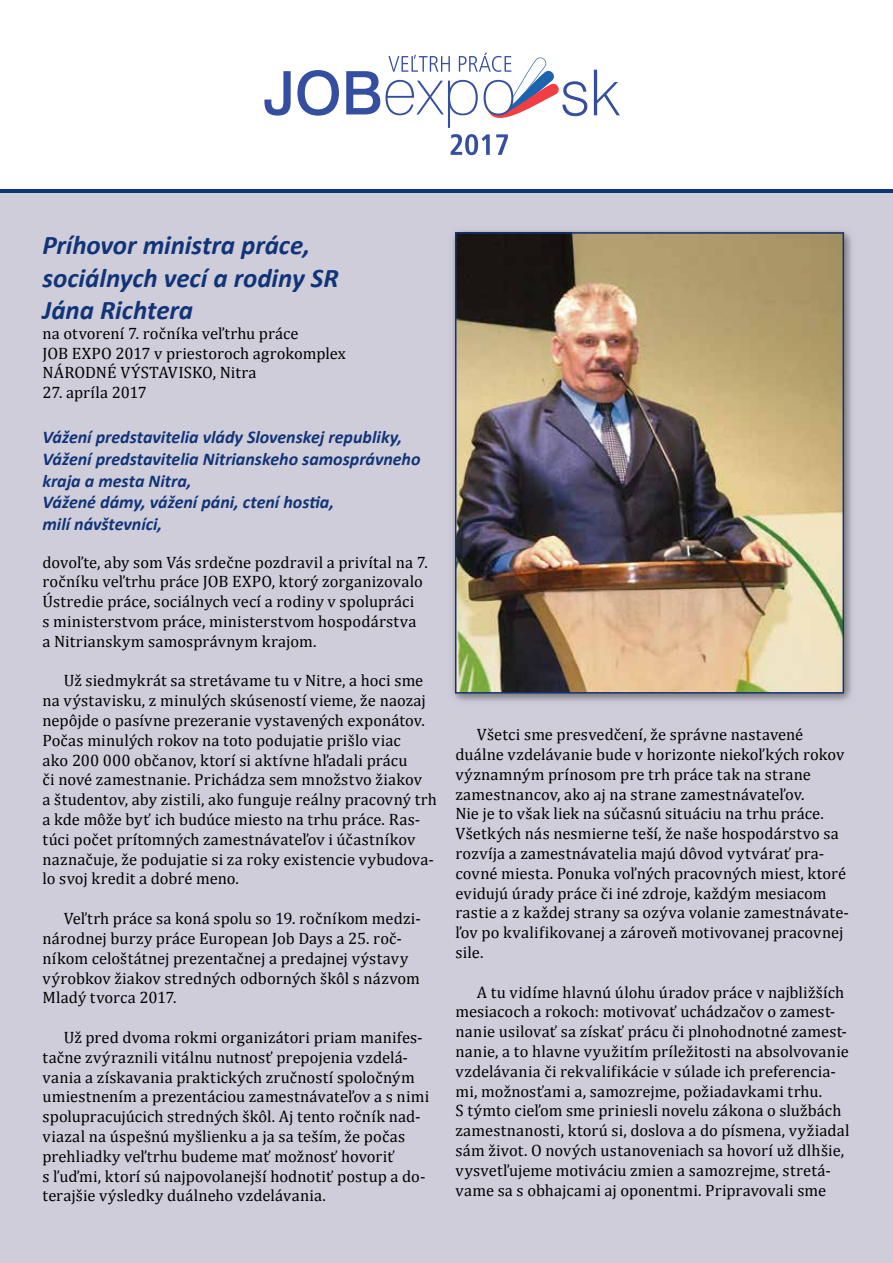
<style>
.page{position:relative;width:893px;height:1263px;background:#fff}
.page>*{position:absolute;margin:0;border:0;box-sizing:border-box;transform-origin:0 0}
.t1{font:italic 700 27px/32.4px "Calibri";letter-spacing:-.005em;color:#113478}
.t2{font:italic 700 18px/21.6px "Calibri";letter-spacing:-.005em;color:#113478}
.t3{font:16.5px/19.8px "Cambria";letter-spacing:.005em;color:#000}
</style>
<div class="page">
<div style="left:0;top:191px;width:893px;height:1072px;background:#d0cddb"></div>
<svg style="left:264px;top:71px;width:27px;height:45px"></svg>
<svg style="left:297px;top:70px;width:42px;height:46px"></svg>
<svg style="left:594px;top:70px;width:26px;height:45px"></svg>
<svg style="left:346px;top:53px;width:241px;height:102px"></svg>
<hr style="left:0;top:190px;width:893px;height:3px;background:#113478">
<img style="left:453px;top:231px;width:399px;height:470px">
<img style="left:455px;top:232px;width:389px;height:461px">
<h1 class="t1" style="left:43px;top:229px;width:298px">Príhovor ministra práce, sociálnych vecí a rodiny SR<br>Jána Richtera</h1>
<p class="t3" style="left:43px;top:323px;width:305px">na otvorení 7. ročníka veľtrhu práce<br>JOB EXPO 2017 v priestoroch agrokomplex<br>NÁRODNÉ VÝSTAVISKO, Nitra</p>
<p class="t3" style="left:43px;top:383px;width:106px">27. apríla 2017</p>
<p class="t2" style="left:43px;top:427px;width:380px">Vážení predstavitelia vlády Slovenskej republiky, Vážení predstavitelia Nitrianskeho samosprávneho kraja a mesta Nitra,<br>Vážené dámy, vážení páni, ctení hostia,<br>milí návštevníci,</p>
<p class="t3" style="left:43px;top:552px;width:387px">dovoľte, aby som Vás srdečne pozdravil a privítal na 7. ročníku veľtrhu práce JOB EXPO, ktorý zorganizovalo Ústredie práce, sociálnych vecí a rodiny v spolupráci<br>s ministerstvom práce, ministerstvom hospodárstva a Nitrianskym samosprávnym krajom.</p>
<p class="t3" style="left:43px;top:671px;width:396px;text-indent:21px">Už siedmykrát sa stretávame tu v Nitre, a hoci sme na výstavisku, z minulých skúseností vieme, že naozaj nepôjde o pasívne prezeranie vystavených exponátov.<br>Počas minulých rokov na toto podujatie prišlo viac<br>ako 200 000 občanov, ktorí si aktívne hľadali prácu<br>či nové zamestnanie. Prichádza sem množstvo žiakov<br>a študentov, aby zistili, ako funguje reálny pracovný trh a kde môže byť ich budúce miesto na trhu práce. Ras&shy;túci počet prítomných zamestnávateľov i účastníkov naznačuje, že podujatie si za roky existencie vybudova&shy;lo svoj kredit a dobré meno.</p>
<p class="t3" style="left:43px;top:908px;width:380px;text-indent:21px">Veľtrh práce sa koná spolu so 19. ročníkom medzi&shy;národnej burzy práce European Job Days a 25. roč&shy;níkom celoštátnej prezentačnej a predajnej výstavy výrobkov žiakov stredných odborných škôl s názvom Mladý tvorca 2017.</p>
<p class="t3" style="left:43px;top:1027px;width:388px;text-indent:21px">Už pred dvoma rokmi organizátori priam manifes&shy;tačne zvýraznili vitálnu nutnosť prepojenia vzdelá&shy;vania a získavania praktických zručností spoločným umiestnením a prezentáciou zamestnávateľov a s nimi spolupracujúcich stredných škôl. Aj tento ročník nad&shy;viazal na úspešnú myšlienku a ja sa teším, že počas prehliadky veľtrhu budeme mať možnosť hovoriť<br>s ľuďmi, ktorí sú najpovolanejší hodnotiť postup a do&shy;terajšie výsledky duálneho vzdelávania.</p>
<p class="t3" style="left:455px;top:724px;width:395px;text-indent:21px">Všetci sme presvedčení, že správne nastavené duálne vzdelávanie bude v horizonte niekoľkých rokov významným prínosom pre trh práce tak na strane zamestnancov, ako aj na strane zamestnávateľov.<br>Nie je to však liek na súčasnú situáciu na trhu práce.<br>Všetkých nás nesmierne teší, že naše hospodárstvo sa rozvíja a zamestnávatelia majú dôvod vytvárať pra&shy;covné miesta. Ponuka voľných pracovných miest, ktoré evidujú úrady práce či iné zdroje, každým mesiacom rastie a z každej strany sa ozýva volanie zamestnávate&shy;ľov po kvalifikovanej a zároveň motivovanej pracovnej sile.</p>
<p class="t3" style="left:455px;top:982px;width:396px;text-indent:21px">A tu vidíme hlavnú úlohu úradov práce v najbližších mesiacoch a rokoch: motivovať uchádzačov o zamest&shy;nanie usilovať sa získať prácu či plnohodnotné zamest&shy;nanie, a to hlavne využitím príležitosti na absolvovanie vzdelávania či rekvalifikácie v súlade ich preferencia&shy;mi, možnosťami a, samozrejme, požiadavkami trhu.<br>S týmto cieľom sme priniesli novelu zákona o službách zamestnanosti, ktorú si, doslova a do písmena, vyžiadal sám život. O nových ustanoveniach sa hovorí už dlhšie, vysvetľujeme motiváciu zmien a samozrejme, stretá&shy;vame sa s obhajcami aj oponentmi. Pripravovali sme</p>
</div>
